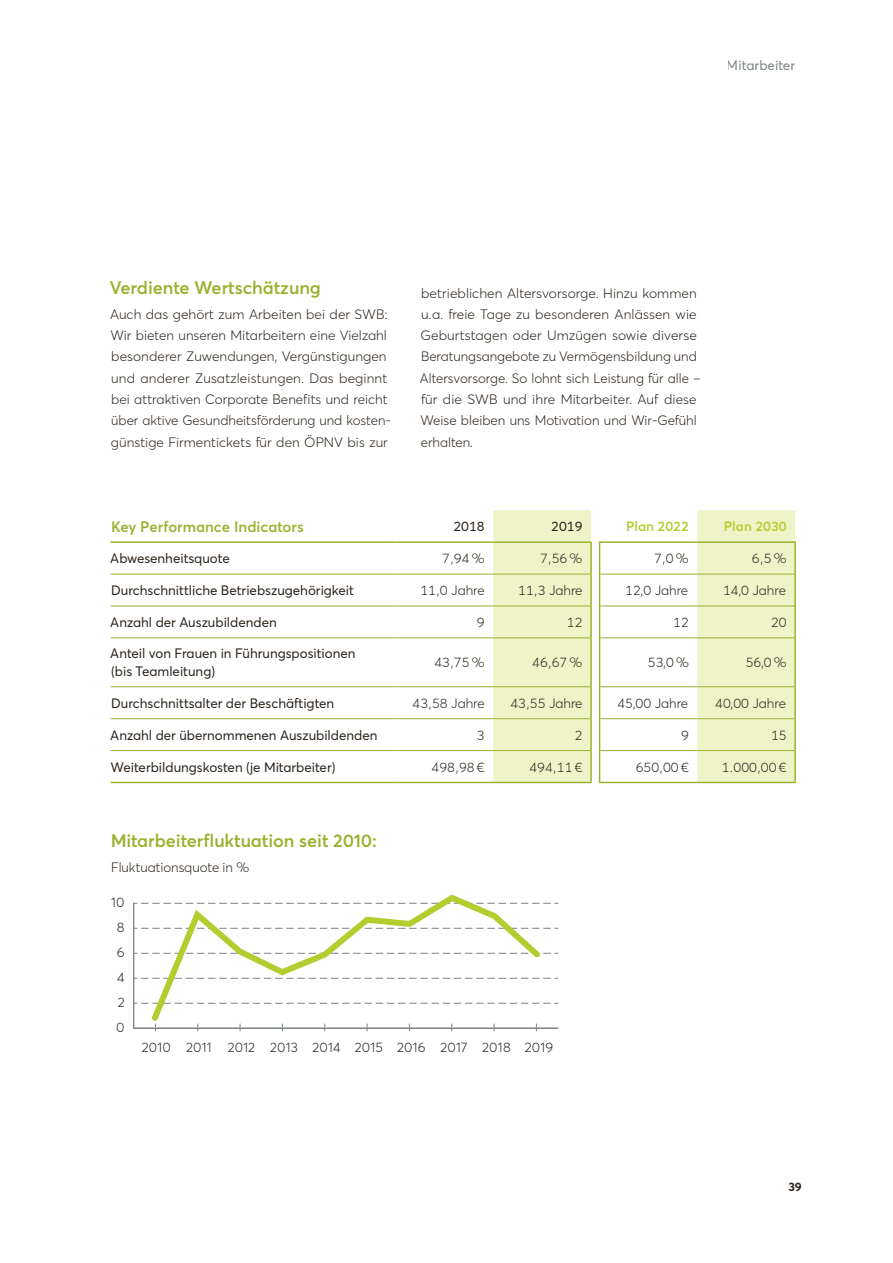
<style>
.page{position:relative;width:893px;height:1263px;background:#fff}
.page>*{position:absolute;margin:0;border:0;box-sizing:border-box;transform-origin:0 0}
.t1{font:600 18px "Averta PE";letter-spacing:-.005em;color:#9cb12f}
.t2{font:600 15px "Averta PE";color:#9cb12f}
.t3{font:300 13.5px/21.3px "Averta PE";color:#29211a}
.t4{font:13.5px/18px "Averta PE";color:#29211a}
.t5{font:300 13.5px "Averta";letter-spacing:.015em;color:#29211a}
.t6{font:600 13.5px "Averta PE";color:#b5cc2e}
.t7{font:13.5px "Averta PE";color:#7b8284}
.t8{font:700 12px "Averta PE";color:#29211a}
</style>
<div class="page">
<svg style="left:111px;top:573px;width:284px;height:209px"></svg>
<svg style="left:493px;top:510px;width:302px;height:32px"></svg>
<svg style="left:395px;top:573px;width:98px;height:209px"></svg>
<svg style="left:493px;top:542px;width:301px;height:240px;fill:#eef3c8"></svg>
<hr style="left:111px;top:541px;width:284px;height:2px;background:#9cb12f">
<hr style="left:395px;top:541px;width:98px;height:2px;background:#9cb12f">
<hr style="left:493px;top:541px;width:99px;height:2px;background:#9cb12f">
<hr style="left:599px;top:541px;width:98px;height:2px;background:#9cb12f">
<hr style="left:697px;top:541px;width:99px;height:2px;background:#9cb12f">
<hr style="left:794px;top:543px;width:2px;height:31px;background:#9cb12f">
<hr style="left:794px;top:574px;width:2px;height:32px;background:#9cb12f">
<hr style="left:794px;top:606px;width:2px;height:32px;background:#9cb12f">
<hr style="left:794px;top:638px;width:2px;height:49px;background:#9cb12f">
<hr style="left:794px;top:687px;width:2px;height:32px;background:#9cb12f">
<hr style="left:794px;top:719px;width:2px;height:31px;background:#9cb12f">
<hr style="left:794px;top:750px;width:2px;height:32px;background:#9cb12f">
<hr style="left:111px;top:782px;width:284px;height:1px;background:#9cb12f">
<hr style="left:395px;top:782px;width:98px;height:1px;background:#9cb12f">
<hr style="left:493px;top:782px;width:99px;height:1px;background:#9cb12f">
<hr style="left:599px;top:782px;width:98px;height:1px;background:#9cb12f">
<hr style="left:697px;top:782px;width:99px;height:1px;background:#9cb12f">
<hr style="left:111px;top:574px;width:284px;height:1px;background:#9cb12f">
<hr style="left:395px;top:574px;width:98px;height:1px;background:#9cb12f">
<hr style="left:493px;top:574px;width:97px;height:1px;background:#9cb12f">
<hr style="left:600px;top:574px;width:97px;height:1px;background:#9cb12f">
<hr style="left:697px;top:574px;width:97px;height:1px;background:#9cb12f">
<hr style="left:111px;top:606px;width:284px;height:1px;background:#9cb12f">
<hr style="left:395px;top:606px;width:98px;height:1px;background:#9cb12f">
<hr style="left:493px;top:606px;width:97px;height:1px;background:#9cb12f">
<hr style="left:600px;top:606px;width:97px;height:1px;background:#9cb12f">
<hr style="left:697px;top:606px;width:97px;height:1px;background:#9cb12f">
<hr style="left:111px;top:638px;width:284px;height:1px;background:#9cb12f">
<hr style="left:395px;top:638px;width:98px;height:1px;background:#9cb12f">
<hr style="left:493px;top:638px;width:97px;height:1px;background:#9cb12f">
<hr style="left:600px;top:638px;width:97px;height:1px;background:#9cb12f">
<hr style="left:697px;top:638px;width:97px;height:1px;background:#9cb12f">
<hr style="left:111px;top:686px;width:284px;height:1px;background:#9cb12f">
<hr style="left:395px;top:686px;width:98px;height:1px;background:#9cb12f">
<hr style="left:493px;top:686px;width:97px;height:1px;background:#9cb12f">
<hr style="left:600px;top:686px;width:97px;height:1px;background:#9cb12f">
<hr style="left:697px;top:686px;width:97px;height:1px;background:#9cb12f">
<hr style="left:111px;top:718px;width:284px;height:1px;background:#9cb12f">
<hr style="left:395px;top:718px;width:98px;height:1px;background:#9cb12f">
<hr style="left:493px;top:718px;width:97px;height:1px;background:#9cb12f">
<hr style="left:600px;top:718px;width:97px;height:1px;background:#9cb12f">
<hr style="left:697px;top:718px;width:97px;height:1px;background:#9cb12f">
<hr style="left:111px;top:750px;width:284px;height:1px;background:#9cb12f">
<hr style="left:395px;top:750px;width:98px;height:1px;background:#9cb12f">
<hr style="left:493px;top:750px;width:97px;height:1px;background:#9cb12f">
<hr style="left:600px;top:750px;width:97px;height:1px;background:#9cb12f">
<hr style="left:697px;top:750px;width:97px;height:1px;background:#9cb12f">
<hr style="left:590px;top:543px;width:2px;height:31px;background:#9cb12f">
<hr style="left:599px;top:543px;width:1px;height:31px;background:#9cb12f">
<hr style="left:590px;top:574px;width:2px;height:32px;background:#9cb12f">
<hr style="left:599px;top:574px;width:1px;height:32px;background:#9cb12f">
<hr style="left:590px;top:606px;width:2px;height:32px;background:#9cb12f">
<hr style="left:599px;top:606px;width:1px;height:32px;background:#9cb12f">
<hr style="left:590px;top:638px;width:2px;height:49px;background:#9cb12f">
<hr style="left:599px;top:638px;width:1px;height:49px;background:#9cb12f">
<hr style="left:590px;top:687px;width:2px;height:32px;background:#9cb12f">
<hr style="left:599px;top:687px;width:1px;height:32px;background:#9cb12f">
<hr style="left:590px;top:719px;width:2px;height:31px;background:#9cb12f">
<hr style="left:599px;top:719px;width:1px;height:31px;background:#9cb12f">
<hr style="left:590px;top:750px;width:2px;height:32px;background:#9cb12f">
<hr style="left:599px;top:750px;width:1px;height:32px;background:#9cb12f">
<svg style="left:134px;top:1003px;width:424px;height:1px"></svg>
<svg style="left:134px;top:978px;width:424px;height:1px"></svg>
<svg style="left:134px;top:953px;width:424px;height:1px"></svg>
<svg style="left:134px;top:928px;width:424px;height:1px"></svg>
<svg style="left:134px;top:903px;width:424px;height:1px"></svg>
<svg style="left:147px;top:894px;width:398px;height:132px"></svg>
<hr style="left:133px;top:903px;width:1px;height:125px;background:#7b8284">
<hr style="left:134px;top:1028px;width:424px;height:1px;background:#7b8284">
<p class="t7" style="left:727px;top:56px;width:70px">Mitarbeiter</p>
<h1 class="t1" style="left:110px;top:275px;width:213px">Verdiente Wertschätzung</h1>
<p class="t3" style="left:110px;top:303px;width:282px">Auch das gehört zum Arbeiten bei der SWB:<br>Wir bieten unseren Mitarbeitern eine Vielzahl besonderer Zuwendungen, Vergünstigungen und anderer Zusatzleistungen. Das beginnt bei attraktiven Corporate Benefits und reicht über aktive Gesundheitsförderung und kosten&shy;günstige Firmentickets für den ÖPNV bis zur</p>
<p class="t3" style="left:420px;top:282px;width:282px">betrieblichen Altersvorsorge. Hinzu kommen u. a. freie Tage zu besonderen Anlässen wie Geburtstagen oder Umzügen sowie diverse Beratungsangebote zu Vermögensbildung und Altersvorsorge. So lohnt sich Leistung für alle – für die SWB und ihre Mitarbeiter. Auf diese Weise bleiben uns Motivation und Wir-Gefühl erhalten.</p>
<p class="t2" style="left:111px;top:516px;width:194px">Key Performance Indicators</p>
<p class="t4" style="left:453px;top:517px;width:33px">2018</p>
<p class="t4" style="left:551px;top:517px;width:33px">2019</p>
<p class="t6" style="left:626px;top:517px;width:64px">Plan 2022</p>
<p class="t6" style="left:724px;top:517px;width:64px">Plan 2030</p>
<p class="t4" style="left:110px;top:549px;width:121px">Abwesenheitsquote</p>
<p class="t3" style="left:442px;top:547px;width:44px">7,94 %</p>
<p class="t3" style="left:540px;top:547px;width:44px">7,56 %</p>
<p class="t3" style="left:654px;top:547px;width:36px">7,0 %</p>
<p class="t3" style="left:752px;top:547px;width:36px">6,5 %</p>
<p class="t4" style="left:111px;top:581px;width:244px">Durchschnittliche Betriebszugehörigkeit</p>
<p class="t3" style="left:420px;top:579px;width:66px">11,0 Jahre</p>
<p class="t3" style="left:518px;top:579px;width:66px">11,3 Jahre</p>
<p class="t3" style="left:625px;top:579px;width:64px">12,0 Jahre</p>
<p class="t3" style="left:723px;top:579px;width:64px">14,0 Jahre</p>
<p class="t4" style="left:110px;top:613px;width:168px">Anzahl der Auszubildenden</p>
<p class="t3" style="left:477px;top:611px;width:9px">9</p>
<p class="t3" style="left:567px;top:611px;width:17px">12</p>
<p class="t3" style="left:673px;top:611px;width:17px">12</p>
<p class="t3" style="left:771px;top:611px;width:17px">20</p>
<p class="t4" style="left:110px;top:644px;width:247px">Anteil von Frauen in Führungspositionen (bis Teamleitung)</p>
<p class="t3" style="left:434px;top:651px;width:52px">43,75 %</p>
<p class="t3" style="left:532px;top:651px;width:52px">46,67 %</p>
<p class="t3" style="left:648px;top:651px;width:43px">53,0 %</p>
<p class="t3" style="left:746px;top:651px;width:43px">56,0 %</p>
<p class="t4" style="left:111px;top:693px;width:225px">Durchschnittsalter der Beschäftigten</p>
<p class="t3" style="left:413px;top:692px;width:74px">43,58 Jahre</p>
<p class="t3" style="left:510px;top:692px;width:74px">43,55 Jahre</p>
<p class="t3" style="left:617px;top:692px;width:72px">45,00 Jahre</p>
<p class="t3" style="left:715px;top:692px;width:72px">40,00 Jahre</p>
<p class="t4" style="left:110px;top:725px;width:269px">Anzahl der übernommenen Auszubildenden</p>
<p class="t3" style="left:477px;top:724px;width:9px">3</p>
<p class="t3" style="left:575px;top:724px;width:9px">2</p>
<p class="t3" style="left:681px;top:724px;width:9px">9</p>
<p class="t3" style="left:771px;top:724px;width:17px">15</p>
<p class="t4" style="left:111px;top:757px;width:226px">Weiterbildungskosten (je Mitarbeiter)</p>
<p class="t3" style="left:432px;top:755px;width:55px">498,98 €</p>
<p class="t3" style="left:529px;top:755px;width:55px">494,11 €</p>
<p class="t3" style="left:636px;top:755px;width:55px">650,00 €</p>
<p class="t3" style="left:722px;top:755px;width:66px">1.000,00 €</p>
<h1 class="t1" style="left:111px;top:828px;width:268px">Mitarbeiterfluktuation seit 2010:</h1>
<p class="t3" style="left:111px;top:856px;width:140px">Fluktuationsquote in %</p>
<p class="t5" style="left:111px;top:894px;width:15px">10</p>
<p class="t5" style="left:117px;top:919px;width:9px">8</p>
<p class="t5" style="left:117px;top:944px;width:9px">6</p>
<p class="t5" style="left:117px;top:969px;width:9px">4</p>
<p class="t5" style="left:118px;top:994px;width:8px">2</p>
<p class="t5" style="left:116px;top:1019px;width:10px">0</p>
<p class="t5" style="left:142px;top:1038px;width:413px">2010 2011 2012 2013 2014 2015 2016 2017 2018 2019</p>
<p class="t8" style="left:788px;top:1178px;width:15px">39</p>
</div>
